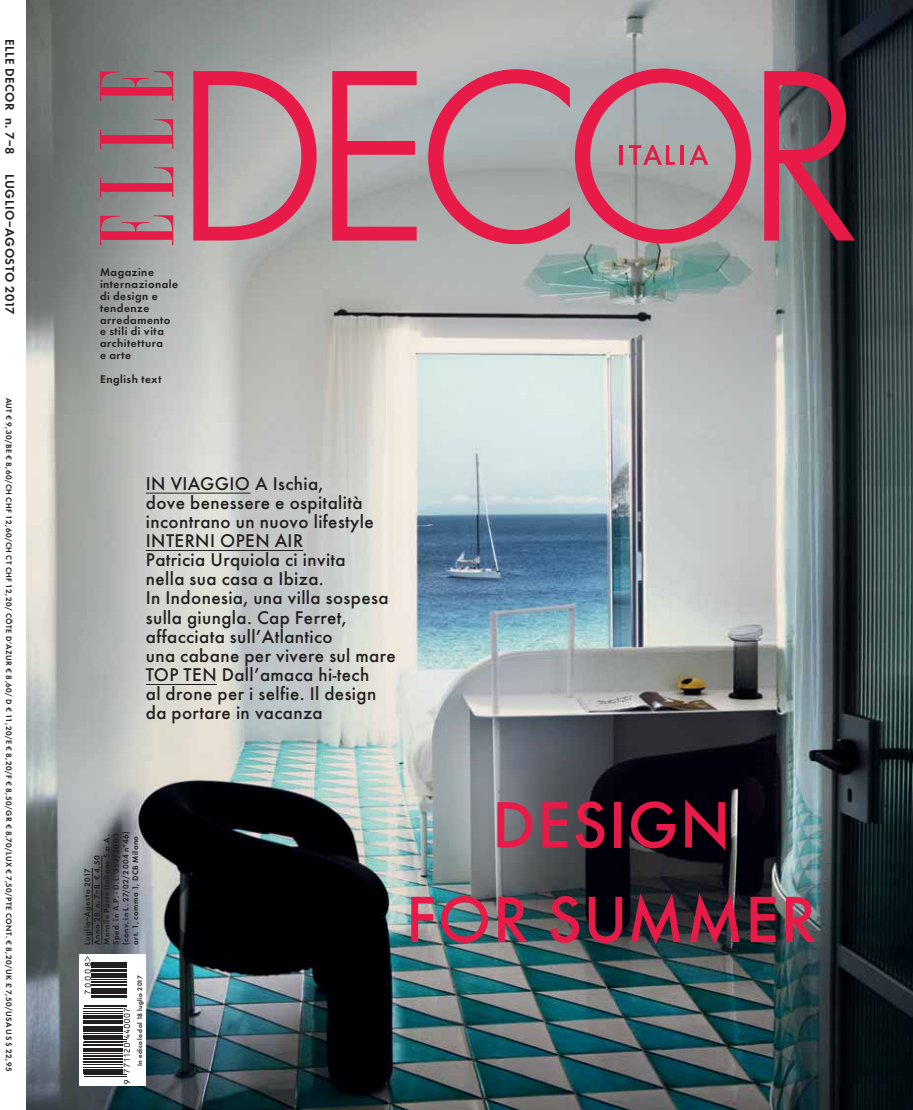
<style>
.page{position:relative;width:913px;height:1110px;background:#fff}
.page>*{position:absolute;margin:0;border:0;box-sizing:border-box;transform-origin:0 0}
.t1{font:500 67.95px/94.5px "Elle Gabor Std";letter-spacing:.02em;color:#e71a48;text-align:center}
.t2{font:500 19.05px/19px "Elle Gabor Std";letter-spacing:.02em;color:#231f20}
.t3{font:600 12.9px "Elle Gabor Std";letter-spacing:.04em;color:#231f20}
.t4{font:600 11.55px/11.9px "Elle Gabor Std";letter-spacing:.045em;color:#231f20}
.t5{font:600 8.25px/9.6px "Elle Gabor Std";letter-spacing:.055em;color:#231f20}
.t6{font:600 6.75px "Elle Gabor Std";letter-spacing:.055em;color:#231f20}
</style>
<div class="page">
<img style="left:26px;top:0;width:886px;height:1109px">
<div style="left:79px;top:954px;width:67px;height:131px;background:#fff"></div>
<svg style="left:83px;top:962px;width:47px;height:122px"></svg>
<hr style="left:84px;top:1075px;width:42px;height:1px;background:#231f20">
<hr style="left:84px;top:1074px;width:42px;height:1px;background:#231f20">
<hr style="left:84px;top:1071px;width:39px;height:2px;background:#231f20">
<hr style="left:84px;top:1069px;width:39px;height:1px;background:#231f20">
<hr style="left:84px;top:1066px;width:39px;height:1px;background:#231f20">
<hr style="left:84px;top:1063px;width:39px;height:1px;background:#231f20">
<hr style="left:84px;top:1061px;width:39px;height:2px;background:#231f20">
<hr style="left:84px;top:1058px;width:39px;height:1px;background:#231f20">
<hr style="left:84px;top:1055px;width:39px;height:1px;background:#231f20">
<hr style="left:84px;top:1053px;width:39px;height:1px;background:#231f20">
<hr style="left:84px;top:1050px;width:39px;height:1px;background:#231f20">
<hr style="left:84px;top:1047px;width:39px;height:2px;background:#231f20">
<hr style="left:84px;top:1043px;width:39px;height:2px;background:#231f20">
<hr style="left:84px;top:1042px;width:39px;height:1px;background:#231f20">
<hr style="left:84px;top:1040px;width:42px;height:1px;background:#231f20">
<hr style="left:84px;top:1039px;width:42px;height:1px;background:#231f20">
<hr style="left:84px;top:1037px;width:39px;height:1px;background:#231f20">
<hr style="left:84px;top:1034px;width:39px;height:3px;background:#231f20">
<hr style="left:84px;top:1032px;width:39px;height:1px;background:#231f20">
<hr style="left:84px;top:1029px;width:39px;height:2px;background:#231f20">
<hr style="left:84px;top:1025px;width:39px;height:3px;background:#231f20">
<hr style="left:84px;top:1023px;width:39px;height:1px;background:#231f20">
<hr style="left:84px;top:1020px;width:39px;height:2px;background:#231f20">
<hr style="left:84px;top:1018px;width:39px;height:1px;background:#231f20">
<hr style="left:84px;top:1015px;width:39px;height:2px;background:#231f20">
<hr style="left:84px;top:1012px;width:39px;height:1px;background:#231f20">
<hr style="left:84px;top:1011px;width:39px;height:1px;background:#231f20">
<hr style="left:84px;top:1008px;width:39px;height:1px;background:#231f20">
<hr style="left:84px;top:1006px;width:42px;height:1px;background:#231f20">
<hr style="left:84px;top:1004px;width:42px;height:1px;background:#231f20">
<hr style="left:91px;top:996px;width:35px;height:1px;background:#231f20">
<hr style="left:91px;top:994px;width:35px;height:2px;background:#231f20">
<hr style="left:91px;top:991px;width:35px;height:2px;background:#231f20">
<hr style="left:91px;top:989px;width:35px;height:1px;background:#231f20">
<hr style="left:91px;top:987px;width:35px;height:1px;background:#231f20">
<hr style="left:91px;top:984px;width:35px;height:1px;background:#231f20">
<hr style="left:91px;top:982px;width:35px;height:1px;background:#231f20">
<hr style="left:91px;top:981px;width:35px;height:1px;background:#231f20">
<hr style="left:91px;top:979px;width:35px;height:1px;background:#231f20">
<hr style="left:91px;top:975px;width:35px;height:2px;background:#231f20">
<hr style="left:91px;top:974px;width:35px;height:1px;background:#231f20">
<hr style="left:91px;top:972px;width:35px;height:1px;background:#231f20">
<hr style="left:91px;top:968px;width:35px;height:3px;background:#231f20">
<hr style="left:91px;top:967px;width:35px;height:1px;background:#231f20">
<hr style="left:91px;top:965px;width:35px;height:1px;background:#231f20">
<hr style="left:91px;top:962px;width:35px;height:2px;background:#231f20">
<svg style="left:124px;top:1079px;width:6px;height:4px"></svg>
<svg style="left:124px;top:1007px;width:6px;height:66px"></svg>
<svg style="left:84px;top:956px;width:7px;height:38px"></svg>
<svg style="left:100px;top:215px;width:73px;height:30px;background:#b5697a"></svg>
<svg style="left:100px;top:71px;width:73px;height:30px;background:#a55b6b"></svg>
<svg style="left:100px;top:167px;width:73px;height:30px;background:#a86876"></svg>
<svg style="left:100px;top:119px;width:73px;height:30px;background:#a36472"></svg>
<svg style="left:193px;top:71px;width:123px;height:169px;background:#c2818f"></svg>
<svg style="left:332px;top:71px;width:84px;height:169px;background:#c27889"></svg>
<svg style="left:764px;top:71px;width:90px;height:169px;background:#87384c"></svg>
<svg style="left:428px;top:69px;width:322px;height:175px;background:#b58a95"></svg>
<hr style="left:680px;top:145px;width:3px;height:20px;background:#e71a48">
<hr style="left:92px;top:868px;width:1px;height:76px;background:#231f20">
<hr style="left:101px;top:855px;width:1px;height:89px;background:#231f20">
<hr style="left:146px;top:492px;width:104px;height:1px;background:#231f20">
<hr style="left:146px;top:550px;width:157px;height:1px;background:#231f20">
<hr style="left:146px;top:684px;width:71px;height:1px;background:#231f20">
<p class="t3" style="left:16px;top:39px;width:117px;rotate:90deg">ELLE DECOR n. 7–8</p>
<p class="t3" style="left:16px;top:174px;width:142px;rotate:90deg">LUGLIO–AGOSTO 2017</p>
<p class="t5" style="left:13px;top:397px;width:675px;rotate:90deg">AUT € 9,30/BE € 8,60/CH CHF 12,60/CH CT CHF 12,20/ CÔTE D’AZUR € 8,60/ D € 11,20/E € 8,20/F € 8,50/GR € 8,70/LUX € 7,50/PTE CONT. € 8,20/UK £ 7,50/USA US $ 22,95</p>
<p class="t4" style="left:100px;top:267px;width:80px">Magazine internazionale di design e tendenze arredamento e stili di vita architettura<br>e arte</p>
<p class="t4" style="left:100px;top:374px;width:63px">English text</p>
<p class="t2" style="left:146px;top:474px;width:251px">IN VIAGGIO A Ischia,<br>dove benessere e ospitalità incontrano un nuovo lifestyle<br>INTERNI OPEN AIR<br>Patricia Urquiola ci invita<br>nella sua casa a Ibiza.<br>In Indonesia, una villa sospesa sulla giungla. Cap Ferret, affacciata sull’Atlantico<br>una cabane per vivere sul mare<br>TOP TEN Dall’amaca hi-tech<br>al drone per i selfie. Il design da portare in vacanza</p>
<p class="t5" style="left:83px;top:944px;width:115px;rotate:-90deg">Luglio–Agosto 2017<br>Anno 28 n. 7–8 € 4,50<br>Mensile Poste Italiane S.p.A.<br>Sped. in A.P. - D.L. 353/2003 (conv. in L. 27/02/2004 n°46) art. 1, comma 1, DCB Milano</p>
<p class="t6" style="left:137px;top:1065px;width:92px;rotate:-90deg">In edicola dal 18 luglio 2017</p>
<h1 class="t1" style="left:405px;top:781px;width:412px">DESIGN<br>FOR SUMMER</h1>
</div>
